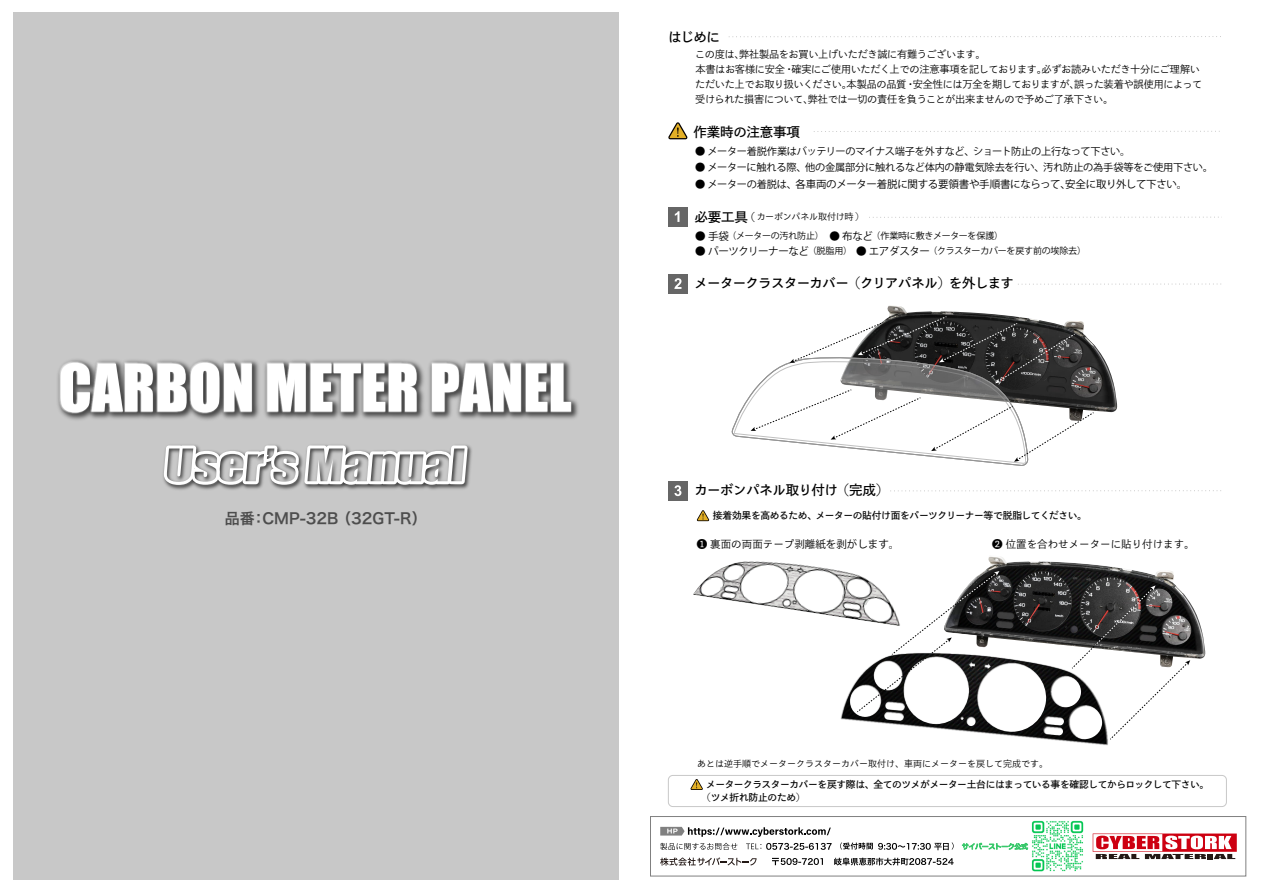
<style>
.page{position:relative;width:1263px;height:893px;background:#fff}
.page>*{position:absolute;margin:0;border:0;box-sizing:border-box;transform-origin:0 0}
.t1{font:15px "Hiragino Sans W6";color:#4d4d4d}
.t2{font:13.5px "Toppan Bunkyu Gothic Pr 6 N DB";letter-spacing:-.04em;color:#000}
.t3{font:13.5px "Toppan Bunkyu Gothic Pr 6 N DB";letter-spacing:-.015em;color:#000}
.t4{font:10.5px "Koz Go Pr 6 N";letter-spacing:-.03em;color:#000}
.t5{font:10.5px "Toppan Bunkyu Gothic Pr 6 N";color:#000}
.t6{font:10.2px/15px "Toppan Bunkyu Gothic Pr 6 N";letter-spacing:-.035em;color:#000}
.t7{font:10.2px "Koz Go Pr 6 N";letter-spacing:-.025em;color:#000}
.t8{font:9.75px/13px "Toppan Bunkyu Gothic Pr 6 N DB";letter-spacing:-.04em;color:#000}
.t9{font:9.15px "Toppan Bunkyu Gothic Pr 6 N";letter-spacing:-.035em;color:#000}
.t10{font:9px "Koz Go Pr 6 N";letter-spacing:-.025em;color:#000}
.t11{font:9px "Toppan Bunkyu Gothic Pr 6 N";color:#000}
.s1{font-family:"Koz Go Pr 6 N"}
.s2{font-family:"Toppan Bunkyu Gothic Pr 6 N"}
.s3{font-size:10.2px}
.s4{font-family:"Toppan Bunkyu Gothic Pr 6 N DB";font-size:13.5px}
.s5{font-size:10.65px}
.s6{font-size:10.5px}
.s7{font-family:"Toppan Bunkyu Gothic Pr 6 N DB"}
</style>
<div class="page">
<img style="left:1031px;top:820px;width:53px;height:52px">
<svg style="left:1093px;top:833px;width:144px;height:26px"></svg>
<div style="left:650px;top:816px;width:596px;height:60px;border:1px solid #808080"></div>
<svg style="left:660px;top:857px;width:97px;height:9px"></svg>
<svg style="left:840px;top:842px;width:114px;height:8px"></svg>
<svg style="left:660px;top:843px;width:77px;height:7px"></svg>
<svg style="left:746px;top:843px;width:86px;height:7px"></svg>
<svg style="left:834px;top:858px;width:120px;height:7px"></svg>
<svg style="left:772px;top:858px;width:51px;height:7px"></svg>
<svg style="left:660px;top:827px;width:171px;height:10px"></svg>
<svg style="left:962px;top:842px;width:66px;height:8px"></svg>
<div style="left:668px;top:207px;width:19px;height:19px;background:#666"></div>
<svg style="left:675px;top:211px;width:4px;height:11px"></svg>
<svg style="left:869px;top:217px;width:353px;height:1px"></svg>
<div style="left:13px;top:13px;width:606px;height:867px;background:#c8c8c8"></div>
<img style="left:163px;top:445px;width:309px;height:45px">
<svg style="left:164px;top:445px;width:304px;height:40px"></svg>
<img style="left:57px;top:359px;width:521px;height:61px">
<img style="left:59px;top:361px;width:514px;height:53px">
<svg style="left:61px;top:363px;width:510px;height:49px;background:#d4d4d4"></svg>
<svg style="left:729px;top:36px;width:492px;height:1px"></svg>
<svg style="left:668px;top:122px;width:19px;height:17px"></svg>
<svg style="left:814px;top:131px;width:406px;height:1px"></svg>
<div style="left:668px;top:274px;width:19px;height:19px;background:#666"></div>
<svg style="left:674px;top:278px;width:7px;height:11px"></svg>
<svg style="left:1018px;top:284px;width:203px;height:1px"></svg>
<img style="left:887px;top:305px;width:230px;height:108px">
<svg style="left:732px;top:316px;width:362px;height:150px"></svg>
<div style="left:668px;top:481px;width:19px;height:19px;background:#666"></div>
<svg style="left:674px;top:485px;width:7px;height:11px"></svg>
<svg style="left:690px;top:779px;width:13px;height:11px"></svg>
<div style="left:668px;top:775px;width:559px;height:32px;border:1px solid #c8c8c8;border-radius:4px"></div>
<svg style="left:890px;top:490px;width:331px;height:1px"></svg>
<img style="left:693px;top:561px;width:164px;height:59px">
<img style="left:988px;top:556px;width:217px;height:105px">
<img style="left:988px;top:567px;width:209px;height:84px">
<img style="left:984px;top:568px;width:211px;height:81px">
<svg style="left:1071px;top:585px;width:119px;height:155px"></svg>
<svg style="left:857px;top:571px;width:142px;height:81px"></svg>
<img style="left:841px;top:652px;width:267px;height:94px">
<img style="left:842px;top:653px;width:264px;height:91px">
<svg style="left:697px;top:510px;width:12px;height:11px"></svg>
<h1 class="t1" style="left:225px;top:504px;width:203px">品番：CMP-32B （32GT-R）</h1>
<h2 class="t2" style="left:668px;top:29px;width:54px">はじめに</h2>
<p class="t6" style="left:695px;top:47px;width:509px">この度は、弊社製品をお買い上げいただき誠に有難うございます。<br>本書はお客様に安全・確実にご使用いただく上での注意事項を記しております。必ずお読みいただき十分にご理解いただいた上でお取り扱いください。本製品の品質・安全性には万全を期しておりますが、誤った装着や<span class="s1">誤</span>使用によって受けられた損害について、弊社では一切の責任を負うことが出来ませんので予めご了承下さい。</p>
<h2 class="t3" style="left:694px;top:124px;width:108px">作業時の注意事項</h2>
<p class="t7" style="left:695px;top:145px;width:437px">● メーター着脱作業はバッテリーのマイナス端子を外すなど、ショート防止の上行なって下さい。</p>
<p class="t7" style="left:695px;top:162px;width:519px">● メーターに触れる際、他の金属部分に触れるなど体内の静電気除去を行い、汚れ防止の為手袋等をご使用下さい<span class="s2">。</span></p>
<p class="t4" style="left:695px;top:178px;width:494px"><span class="s3">● メーターの着脱は、</span>各車両のメーター着脱に関する要領書や手順書にならって、安全に取り外して下さい。</p>
<p class="t9" style="left:695px;top:212px;width:166px"><span class="s4">必要工具</span> <span class="s5">(</span> カーボンパネル取付け時 )</p>
<p class="t10" style="left:695px;top:231px;width:309px"><span class="s6">● 手袋</span>（メーターの汚れ防止）<span class="s6">　● 布など</span>（作業時に敷きメーターを保護）</p>
<p class="t10" style="left:695px;top:246px;width:392px"><span class="s6">● パーツクリーナーなど</span>（脱脂用）　<span class="s6">● エアダスター</span>（クラスターカバーを戻す前の埃除去）</p>
<h2 class="t2" style="left:694px;top:275px;width:321px">メータークラスターカバー（クリアパネル）を外します</h2>
<h2 class="t2" style="left:694px;top:483px;width:196px">カーボンパネル取り付け（完成）</h2>
<p class="t8" style="left:713px;top:509px;width:376px">接着効果を高めるため、メーターの貼付け面をパーツクリーナー等で脱脂してください。</p>
<p class="t5" style="left:697px;top:538px;width:204px"><span class="s7">❶</span> 裏面の両面テープ剥離<span class="s1">紙を剥がします。</span></p>
<p class="t5" style="left:992px;top:538px;width:204px"><span class="s7">❷</span> 位置を合わせメーターに貼り付けます。</p>
<p class="t11" style="left:697px;top:758px;width:352px">あとは逆手順でメータークラスターカバー取付け、車両にメーターを戻して完成です。</p>
<p class="t8" style="left:701px;top:778px;width:509px;text-indent:5px">メータークラスターカバーを戻す際は、全てのツメがメーター土台にはまっている事を確認してからロックして下さい。（ツメ折れ防止のため）</p>
</div>
